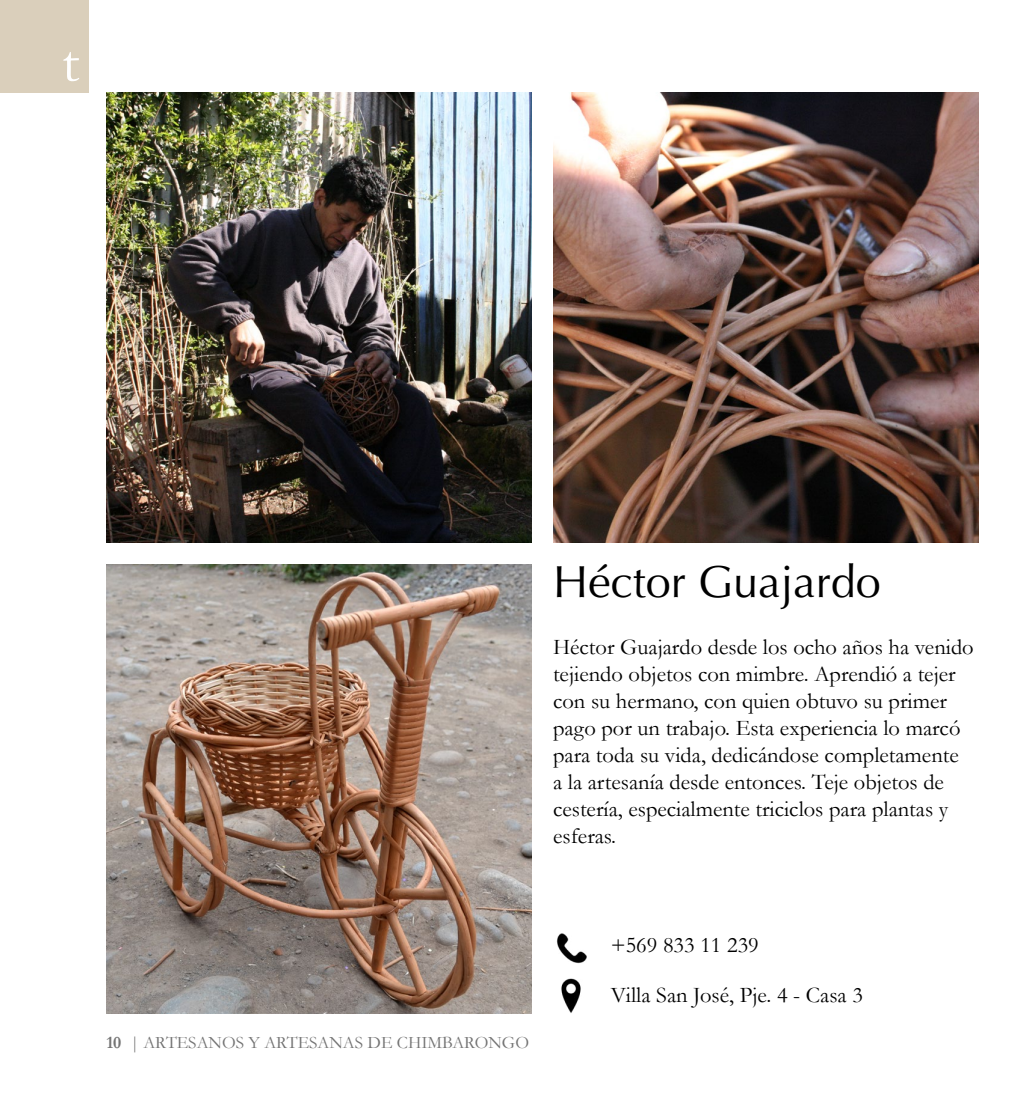
<style>
.page{position:relative;width:1014px;height:1106px;background:#fff}
.page>*{position:absolute;margin:0;border:0;box-sizing:border-box;transform-origin:0 0}
.t1{font:59.5px "Garamond";color:#fff}
.t2{font:45px "Optima LT Std";color:#000}
.t3{font:22.5px/27px "Garamond";color:#000}
.t4{font:17.5px "Garamond";color:#737373}
.s1{font-weight:700}
</style>
<div class="page">
<img style="left:556px;top:933px;width:31px;height:31px">
<img style="left:561px;top:978px;width:20px;height:35px">
<div style="left:0;top:0;width:88px;height:92px;background:#dacfbb"></div>
<img style="left:106px;top:92px;width:425px;height:450px">
<img style="left:553px;top:92px;width:425px;height:450px">
<img style="left:106px;top:564px;width:425px;height:449px">
<h1 class="t1" style="left:62px;top:22px;width:19px">t</h1>
<h2 class="t2" style="left:553px;top:555px;width:329px">Héctor Guajardo</h2>
<p class="t3" style="left:553px;top:633px;width:422px">Héctor Guajardo desde los ocho años ha venido tejiendo objetos con mimbre. Aprendió a tejer con su hermano, con quien obtuvo su primer pago por un trabajo. Esta experiencia lo marcó para toda su vida, dedicándose completamente<br>a la artesanía desde entonces. Teje objetos de cestería, especialmente triciclos para plantas y esferas.</p>
<p class="t4" style="left:106px;top:1030px;width:424px"><span class="s1">10</span> | artesanos y artesanas de chimbarongo</p>
<p class="t3" style="left:610px;top:931px;width:149px">+569 833 11 239</p>
<p class="t3" style="left:610px;top:981px;width:254px">Villa San José, Pje. 4 - Casa 3</p>
</div>
